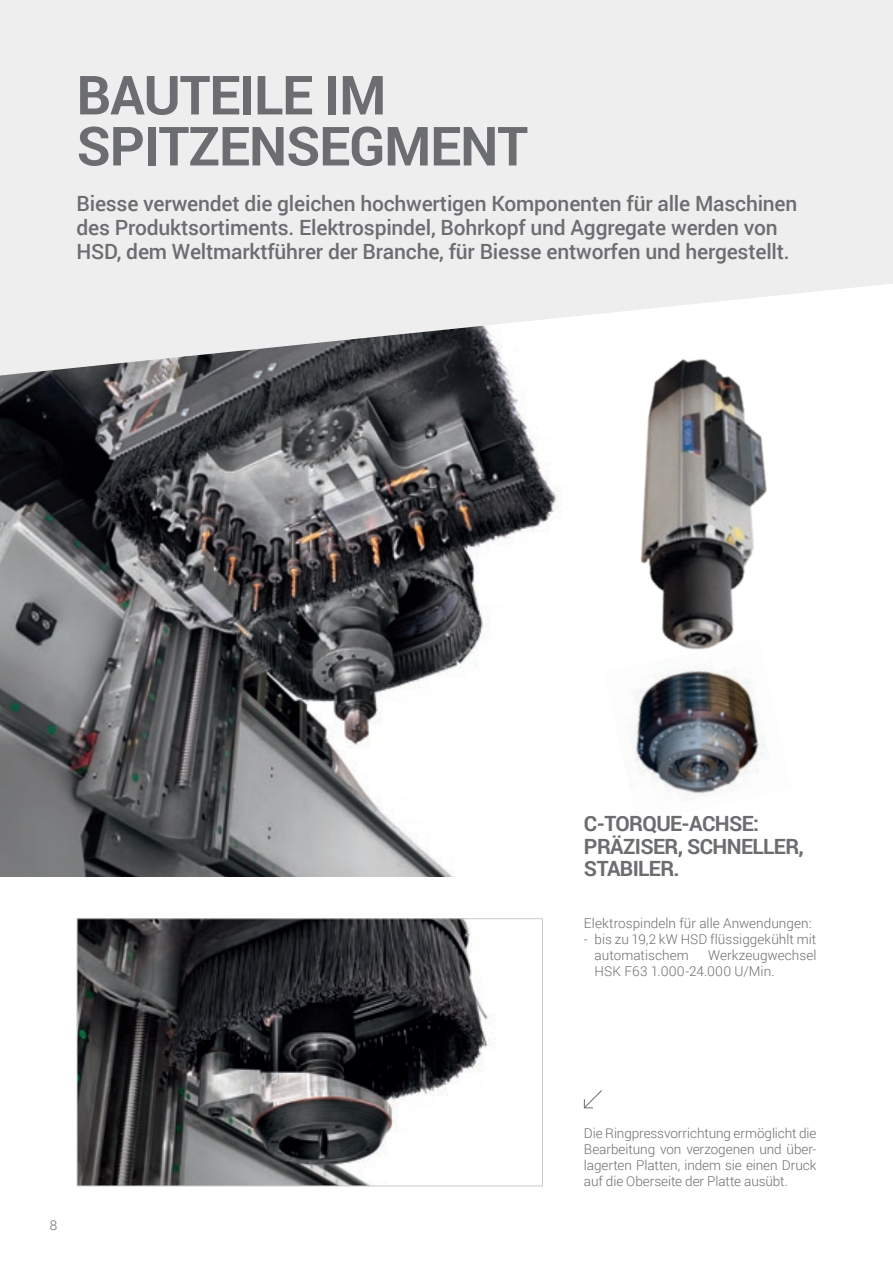
<style>
.page{position:relative;width:893px;height:1263px;background:#fff}
.page>*{position:absolute;margin:0;border:0;box-sizing:border-box;transform-origin:0 0}
._1_TITOLO_GRIGIO{font:700 54px/51px "Roboto";letter-spacing:-.02em;color:#6c6d70}
.t1{font:500 21px/24px "Roboto";letter-spacing:-.01em;color:#6c6d70}
.NEW_PI_-_SOTTOTILO_V{font:700 21px/22.5px "Roboto";letter-spacing:-.03em;color:#6c6d70}
.t2{font:300 13.5px/16.2px "Roboto";color:#6c6d70}
</style>
<div class="page">
<img style="left:0;top:375px;width:547px;height:501px">
<svg style="left:0;top:0;width:893px;height:375px;background:#e7e8e9"></svg>
<img style="left:632px;top:682px;width:133px;height:118px">
<img style="left:547px;top:320px;width:301px;height:362px">
<img style="left:79px;top:920px;width:415px;height:264px">
<div style="left:77px;top:918px;width:466px;height:268px;border:1px solid #c9cacc"></div>
<svg style="left:583px;top:1090px;width:19px;height:19px"></svg>
<p class="_1_TITOLO_GRIGIO" style="left:77px;top:68px;width:453px">BAUTEILE IM<br>SPITZENSEGMENT</p>
<p class="t1" style="left:77px;top:190px;width:722px">Biesse verwendet die gleichen hochwertigen Komponenten für alle Maschinen des Produktsortiments. Elektrospindel, Bohrkopf und Aggregate werden von<br>HSD, dem Weltmarktführer der Branche, für Biesse entworfen und hergestellt.</p>
<p class="t2" style="left:50px;top:1216px;width:9px">8</p>
<p class="NEW_PI_-_SOTTOTILO_V" style="left:584px;top:811px;width:222px">C-TORQUE-ACHSE:<br>PRÄZISER, SCHNELLER,</p>
<p class="NEW_PI_-_SOTTOTILO_V" style="left:584px;top:856px;width:97px">STABILER.</p>
<p class="t2" style="left:584px;top:914px;width:229px">Elektrospindeln für alle Anwendungen:</p>
<p class="t2" style="left:595px;top:931px;width:223px;text-indent:-11px">- bis zu 19,2 kW HSD flüssiggekühlt mit automatischem</p>
<p class="t2" style="left:595px;top:947px;width:223px;text-indent:114px">Werkzeugwechsel<br>HSK F63 1.000-24.000 U/Min.</p>
<p class="t2" style="left:584px;top:1124px;width:234px;text-align:justify">Die Ringpressvorrichtung ermöglicht die Bearbeitung von verzogenen und über&shy;lagerten Platten, indem sie einen Druck auf die Oberseite der Platte ausübt.</p>
</div>
